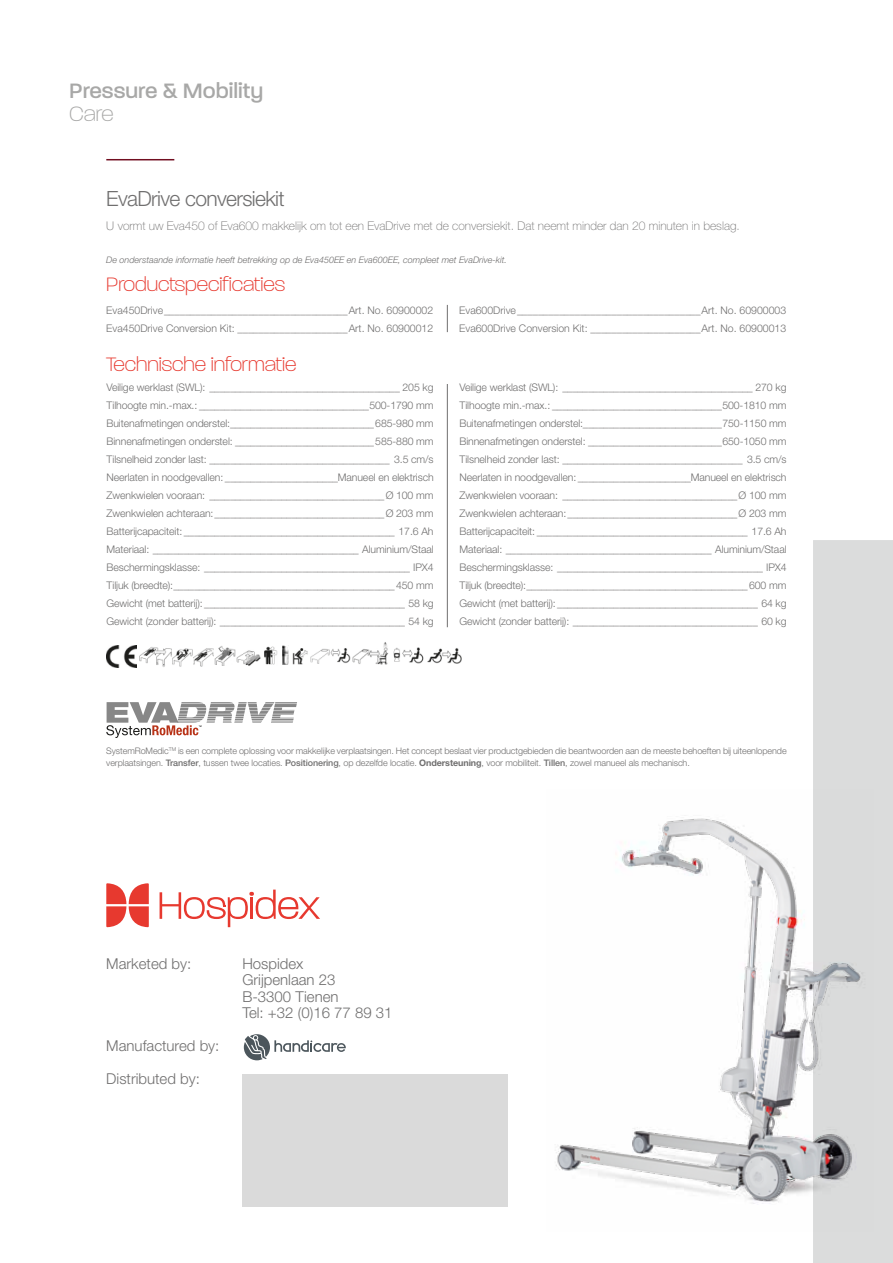
<style>
.page{position:relative;width:893px;height:1263px;background:#fff}
.page>*{position:absolute;margin:0;border:0;box-sizing:border-box;transform-origin:0 0}
.t1{font:500 22.5px "Paralucent W00";color:#a8a8a7}
.t2{font:200 22.5px "Paralucent";color:#a8a8a7}
.t3{font:200 21px "Paralucent";color:#e7392f}
.t4{font:300 21px "Helvetica Neue LT Std";letter-spacing:-.03em;color:#706f6f}
.t5{font:300 15px/16.5px "Helvetica Neue LT Pro";color:#706f6f}
.t6{font:100 12px "Helvetica Neue LT Std";color:#706f6f}
.t7{font:300 10.5px/18px "Helvetica Neue LT Std";color:#706f6f}
.t8{font:300 9px/12px "Helvetica Neue LT Std";letter-spacing:-.01em;color:#706f6f}
.t9{font:italic 300 9px "Helvetica Neue LT Std";color:#706f6f}
.s1{font-weight:500}
.s2{font-weight:700}
</style>
<div class="page">
<img style="left:353px;top:642px;width:35px;height:23px">
<img style="left:427px;top:648px;width:35px;height:16px">
<img style="left:310px;top:648px;width:40px;height:16px">
<img style="left:393px;top:647px;width:31px;height:16px">
<img style="left:282px;top:646px;width:6px;height:18px">
<img style="left:292px;top:648px;width:16px;height:16px">
<img style="left:264px;top:646px;width:14px;height:19px">
<img style="left:236px;top:650px;width:25px;height:16px">
<img style="left:174px;top:648px;width:40px;height:19px">
<img style="left:106px;top:645px;width:68px;height:22px">
<img style="left:214px;top:646px;width:22px;height:20px">
<svg style="left:447px;top:305px;width:1px;height:27px"></svg>
<hr style="left:447px;top:384px;width:1px;height:243px;background:#706f6f">
<div style="left:813px;top:540px;width:80px;height:723px;background:#dbdcdc"></div>
<svg style="left:244px;top:1034px;width:102px;height:26px"></svg>
<svg style="left:106px;top:883px;width:43px;height:44px"></svg>
<svg style="left:160px;top:889px;width:160px;height:38px"></svg>
<hr style="left:106px;top:159px;width:68px;height:1px;background:#710e20">
<img style="left:556px;top:790px;width:318px;height:441px">
<svg style="left:106px;top:702px;width:191px;height:36px"></svg>
<div style="left:242px;top:1074px;width:266px;height:133px;background:#dadada"></div>
<h1 class="t1" style="left:69px;top:78px;width:196px">Pressure &amp; Mobility</h1>
<h1 class="t2" style="left:69px;top:101px;width:46px">Care</h1>
<h2 class="t4" style="left:106px;top:186px;width:180px">EvaDrive conversiekit</h2>
<p class="t6" style="left:106px;top:219px;width:635px">U vormt uw Eva450 of Eva600 makkelijk om tot een EvaDrive met de conversiekit. Dat neemt minder dan 20 minuten in beslag.</p>
<p class="t9" style="left:106px;top:254px;width:402px">De onderstaande informatie heeft betrekking op de Eva450EE en Eva600EE, compleet met EvaDrive-kit.</p>
<h2 class="t3" style="left:106px;top:272px;width:180px">Productspecificaties</h2>
<p class="t7" style="left:106px;top:301px;width:329px">Eva450Drive___________________________________Art. No. 60900002<br>Eva450Drive Conversion Kit: _____________________Art. No. 60900012</p>
<p class="t7" style="left:459px;top:301px;width:329px">Eva600Drive___________________________________Art. No. 60900003<br>Eva600Drive Conversion Kit: _____________________Art. No. 60900013</p>
<h2 class="t3" style="left:106px;top:352px;width:192px">Technische informatie</h2>
<p class="t7" style="left:107px;top:378px;width:329px;text-align:justify">Veilige werklast (SWL): _____________________________________ 205 kg Tilhoogte min.-max.: _________________________________500-1790 mm Buitenafmetingen onderstel:____________________________685-980 mm Binnenafmetingen onderstel: ___________________________585-880 mm Tilsnelheid zonder last: ___________________________________ 3.5 cm/s Neerlaten in noodgevallen: ______________________Manueel en elektrisch Zwenkwielen vooraan: __________________________________Ø 100 mm Zwenkwielen achteraan:_________________________________Ø 203 mm Batterijcapaciteit: _________________________________________ 17.6 Ah Materiaal: ________________________________________ Aluminium/Staal Beschermingsklasse: ________________________________________ IPX4<br>Tiljuk (breedte):___________________________________________450 mm Gewicht (met batterij): _______________________________________ 58 kg Gewicht (zonder batterij): ____________________________________ 54 kg</p>
<p class="t7" style="left:459px;top:378px;width:329px;text-align:justify">Veilige werklast (SWL): _____________________________________ 270 kg Tilhoogte min.-max.: _________________________________500-1810 mm Buitenafmetingen onderstel:___________________________750-1150 mm Binnenafmetingen onderstel: __________________________650-1050 mm Tilsnelheid zonder last: ___________________________________ 3.5 cm/s Neerlaten in noodgevallen: ______________________Manueel en elektrisch Zwenkwielen vooraan: __________________________________Ø 100 mm Zwenkwielen achteraan:_________________________________Ø 203 mm Batterijcapaciteit: _________________________________________ 17.6 Ah Materiaal: ________________________________________ Aluminium/Staal Beschermingsklasse: ________________________________________ IPX4<br>Tiljuk (breedte):___________________________________________600 mm Gewicht (met batterij): _______________________________________ 64 kg Gewicht (zonder batterij): ____________________________________ 60 kg</p>
<p class="t8" style="left:106px;top:744px;width:682px">SystemRoMedic<sup>TM</sup> is een complete oplossing voor makkelijke verplaatsingen. Het concept beslaat vier productgebieden die beantwoorden aan de meeste behoeften bij uiteenlopende verplaatsingen. <span class="s1">Transfer</span>, tussen twee locaties. <span class="s1">Positionering</span>, op dezelfde locatie. <span class="s2">Ondersteuning</span>, voor mobiliteit. <span class="s1">Tillen</span>, zowel manueel als mechanisch.</p>
<h3 class="t5" style="left:106px;top:955px;width:87px">Marketed by:</h3>
<h3 class="t5" style="left:106px;top:1037px;width:115px">Manufactured by:</h3>
<h3 class="t5" style="left:106px;top:1070px;width:95px">Distributed by:</h3>
<h3 class="t5" style="left:242px;top:955px;width:152px">Hospidex<br>Grijpenlaan 23<br>B-3300 Tienen<br>Tel: +32 (0)16 77 89 31</h3>
</div>
